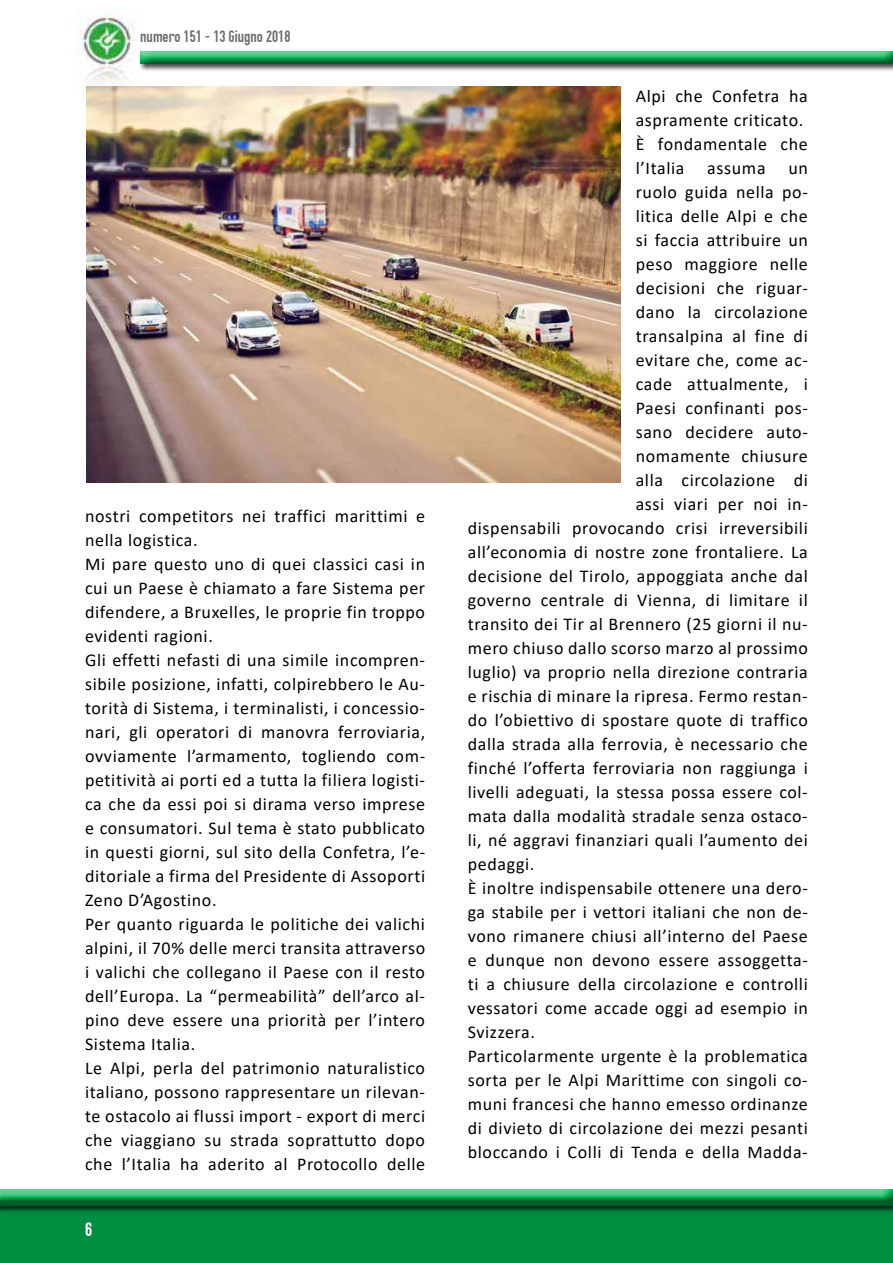
<style>
.page{position:relative;width:893px;height:1263px;background:#fff}
.page>*{position:absolute;margin:0;border:0;box-sizing:border-box;transform-origin:0 0}
.t1{font:19.5px "OSP DIN";color:#fff}
.t2{font:18px/24px "Calibri";letter-spacing:.035em;color:#000}
.t3{font:16.5px "OSP DIN";color:#6d6e71}
</style>
<div class="page">
<img style="left:76px;top:14px;width:61px;height:80px">
<div style="left:139px;top:49px;width:754px;height:22px;background:#000;opacity:.75"></div>
<div style="left:140px;top:48px;width:753px;height:13px;background:#fff"></div>
<div style="left:140px;top:51px;width:753px;height:14px;background:#000;opacity:.49"></div>
<hr style="left:891px;top:49px;width:2px;height:22px;background:#000;opacity:.75">
<svg style="left:892px;top:49px;width:1px;height:16px"></svg>
<div style="left:0;top:1199px;width:893px;height:64px;background:#008d42"></div>
<div style="left:0;top:1188px;width:893px;height:25px;background:#000;opacity:.75"></div>
<div style="left:0;top:1186px;width:893px;height:16px;background:#fff"></div>
<div style="left:0;top:1189px;width:893px;height:17px;background:#000;opacity:.49"></div>
<hr style="left:891px;top:1188px;width:2px;height:25px;background:#000;opacity:.75">
<svg style="left:892px;top:1188px;width:1px;height:18px"></svg>
<img style="left:87px;top:86px;width:534px;height:397px">
<p class="t3" style="left:140px;top:28px;width:152px">numero 151 - 13 Giugno 2018</p>
<p class="t2" style="left:85px;top:504px;width:342px">nostri competitors nei traffici marittimi e nella logistica.<br>Mi pare questo uno di quei classici casi in cui un Paese è chiamato a fare Sistema per difendere, a Bruxelles, le proprie fin troppo evidenti ragioni.<br>Gli effetti nefasti di una simile incompren&shy;sibile posizione, infatti, colpirebbero le Au&shy;torità di Sistema, i terminalisti, i concessio&shy;nari, gli operatori di manovra ferroviaria, ovviamente l’armamento, togliendo com&shy;petitività ai porti ed a tutta la filiera logisti&shy;ca che da essi poi si dirama verso imprese e consumatori. Sul tema è stato pubblicato in questi giorni, sul sito della Confetra, l’e&shy;ditoriale a firma del Presidente di Assoporti Zeno D’Agostino.<br>Per quanto riguarda le politiche dei valichi alpini, il 70% delle merci transita attraverso i valichi che collegano il Paese con il resto dell’Europa. La “permeabilità” dell’arco al&shy;pino deve essere una priorità per l’intero Sistema Italia.<br>Le Alpi, perla del patrimonio naturalistico italiano, possono rappresentare un rilevan&shy;te ostacolo ai flussi import - export di merci che viaggiano su strada soprattutto dopo che l’Italia ha aderito al Protocollo delle</p>
<p class="t1" style="left:85px;top:1219px;width:9px">6</p>
<p class="t2" style="left:636px;top:83px;width:174px">Alpi che Confetra ha aspramente criticato.<br>È fondamentale che l’Italia</p>
<p class="t2" style="left:707px;top:155px;width:60px">assuma</p>
<p class="t2" style="left:788px;top:155px;width:21px">un</p>
<p class="t2" style="left:636px;top:179px;width:174px">ruolo guida nella po-</p>
<p class="t2" style="left:636px;top:203px;width:174px">litica delle Alpi e che</p>
<p class="t2" style="left:636px;top:227px;width:174px">si faccia attribuire un</p>
<p class="t2" style="left:636px;top:251px;width:174px">peso maggiore nelle</p>
<p class="t2" style="left:636px;top:275px;width:174px">decisioni che riguar-</p>
<p class="t2" style="left:636px;top:299px;width:174px">dano la circolazione</p>
<p class="t2" style="left:636px;top:323px;width:174px">transalpina al fine di</p>
<p class="t2" style="left:636px;top:347px;width:174px">evitare che, come ac-</p>
<p class="t2" style="left:636px;top:371px;width:174px">cade attualmente, i</p>
<p class="t2" style="left:636px;top:395px;width:174px">Paesi confinanti pos-</p>
<p class="t2" style="left:636px;top:419px;width:174px">sano decidere auto-</p>
<p class="t2" style="left:636px;top:443px;width:174px">nomamente chiusure</p>
<p class="t2" style="left:636px;top:467px;width:174px">alla circolazione di</p>
<p class="t2" style="left:636px;top:491px;width:174px">assi viari per noi in-</p>
<p class="t2" style="left:468px;top:515px;width:342px">dispensabili provocando crisi irreversibili</p>
<p class="t2" style="left:468px;top:539px;width:342px">all’economia di nostre zone frontaliere. La</p>
<p class="t2" style="left:468px;top:563px;width:342px">decisione del Tirolo, appoggiata anche dal</p>
<p class="t2" style="left:468px;top:587px;width:342px">governo centrale di Vienna, di limitare il</p>
<p class="t2" style="left:468px;top:611px;width:341px">transito dei Tir al Brennero (25 giorni il nu-</p>
<p class="t2" style="left:468px;top:635px;width:342px">mero chiuso dallo scorso marzo al prossimo</p>
<p class="t2" style="left:468px;top:659px;width:342px">luglio) va proprio nella direzione contraria</p>
<p class="t2" style="left:468px;top:683px;width:342px">e rischia di minare la ripresa. Fermo restan-</p>
<p class="t2" style="left:468px;top:707px;width:342px">do l’obiettivo di spostare quote di traffico</p>
<p class="t2" style="left:468px;top:731px;width:342px">dalla strada alla ferrovia, è necessario che</p>
<p class="t2" style="left:468px;top:755px;width:342px">finché l’offerta ferroviaria non raggiunga i</p>
<p class="t2" style="left:468px;top:779px;width:342px">livelli adeguati, la stessa possa essere col-</p>
<p class="t2" style="left:468px;top:803px;width:342px">mata dalla modalità stradale senza ostaco-</p>
<p class="t2" style="left:468px;top:827px;width:342px">li, né aggravi finanziari quali l’aumento dei</p>
<p class="t2" style="left:468px;top:851px;width:68px">pedaggi.</p>
<p class="t2" style="left:468px;top:875px;width:342px">È inoltre indispensabile ottenere una dero-</p>
<p class="t2" style="left:468px;top:899px;width:342px">ga stabile per i vettori italiani che non de-</p>
<p class="t2" style="left:468px;top:923px;width:342px">vono rimanere chiusi all’interno del Paese</p>
<p class="t2" style="left:468px;top:947px;width:342px">e dunque non devono essere assoggetta-</p>
<p class="t2" style="left:468px;top:971px;width:342px">ti a chiusure della circolazione e controlli</p>
<p class="t2" style="left:468px;top:995px;width:342px">vessatori come accade oggi ad esempio in</p>
<p class="t2" style="left:468px;top:1019px;width:69px">Svizzera.</p>
<p class="t2" style="left:468px;top:1043px;width:342px">Particolarmente urgente è la problematica</p>
<p class="t2" style="left:468px;top:1067px;width:342px">sorta per le Alpi Marittime con singoli co-</p>
<p class="t2" style="left:468px;top:1091px;width:342px">muni francesi che hanno emesso ordinanze</p>
<p class="t2" style="left:468px;top:1115px;width:342px">di divieto di circolazione dei mezzi pesanti</p>
<p class="t2" style="left:468px;top:1139px;width:342px">bloccando i Colli di Tenda e della Madda-</p>
</div>
